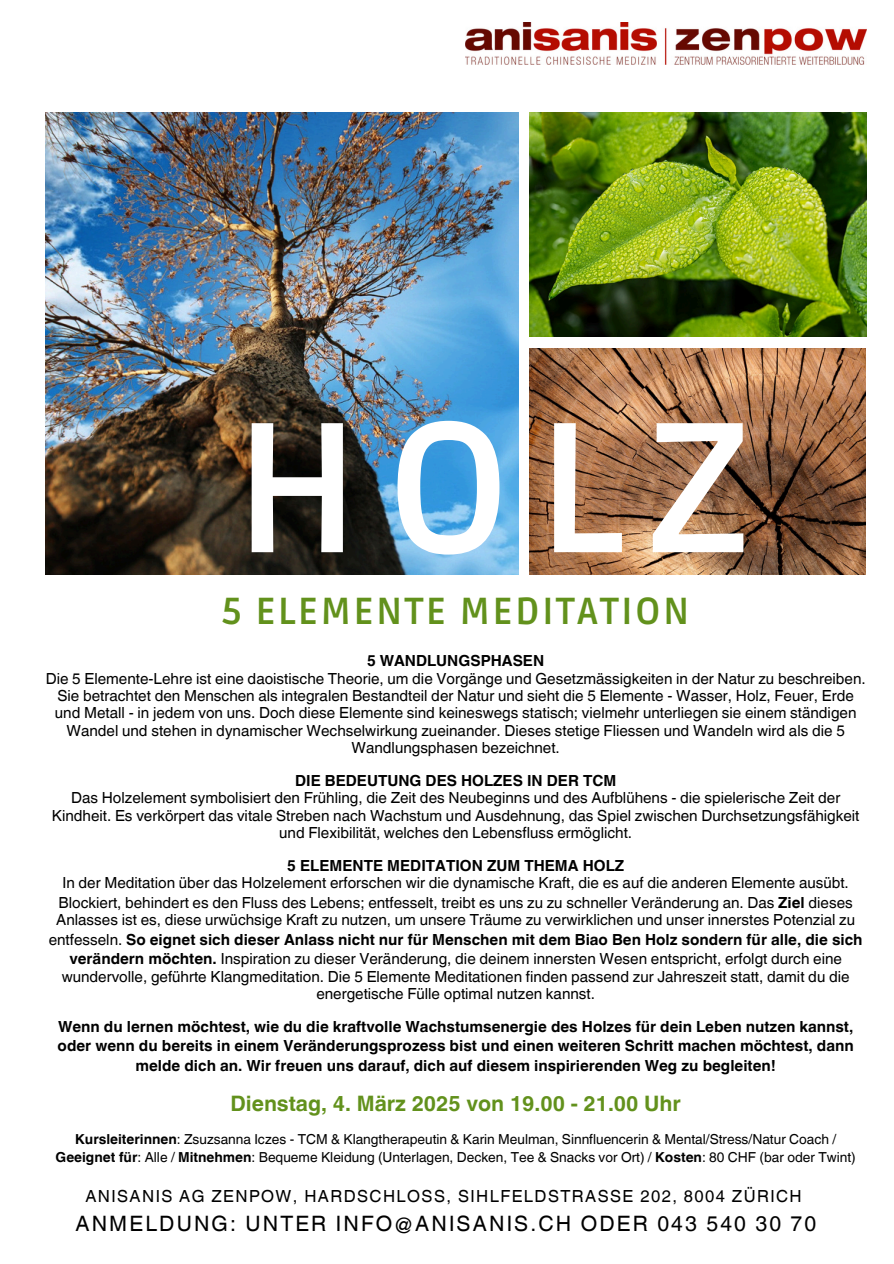
<style>
.page{position:relative;width:894px;height:1264px;background:#fff}
.page>*{position:absolute;margin:0;border:0;box-sizing:border-box;transform-origin:0 0}
.t1{font:700 184.5px "Ruda";color:#fff}
.t2{font:700 37.5px "Ruda";letter-spacing:.065em;color:#62911c}
.t3{font:700 21.3px "Helvetica World";color:#62911c}
.t4{font:21.15px "Helvetica World";letter-spacing:.1em;color:#000}
.t5{font:16.65px "Helvetica World";letter-spacing:.085em;color:#000}
.t6{font:15.3px/17.4px "Helvetica World";color:#000;text-align:center}
.t7{font:700 15.3px/19.5px "Helvetica World";color:#000;text-align:center}
.t8{font:13.8px/17.4px "Helvetica World";color:#000;text-align:center}
.s1{font-weight:700}
.s2{font-weight:400}
</style>
<div class="page">
<img style="left:465px;top:23px;width:400px;height:41px">
<img style="left:529px;top:112px;width:336px;height:224px">
<img style="left:45px;top:112px;width:473px;height:462px">
<img style="left:529px;top:348px;width:336px;height:226px">
<h6 class="t1" style="left:234px;top:382px;width:518px">HOLZ</h6>
<h6 class="t2" style="left:222px;top:589px;width:469px">5 ELEMENTE MEDITATION</h6>
<p class="t6" style="left:46px;top:652px;width:821px"><span class="s1">5 WANDLUNGSPHASEN<br></span>Die 5 Elemente-Lehre ist eine daoistische Theorie, um die Vorgänge und Gesetzmässigkeiten in der Natur zu beschreiben.<br>Sie betrachtet den Menschen als integralen Bestandteil der Natur und sieht die 5 Elemente - Wasser, Holz, Feuer, Erde und Metall - in jedem von uns. Doch diese Elemente sind keineswegs statisch; vielmehr unterliegen sie einem ständigen Wandel und stehen in dynamischer Wechselwirkung zueinander. Dieses stetige Fliessen und Wandeln wird als die 5<br>Wandlungsphasen bezeichnet.</p>
<p class="t6" style="left:52px;top:772px;width:809px"><span class="s1">DIE BEDEUTUNG DES HOLZES IN DER TCM<br></span>Das Holzelement symbolisiert den Frühling, die Zeit des Neubeginns und des Aufblühens - die spielerische Zeit der Kindheit. Es verkörpert das vitale Streben nach Wachstum und Ausdehnung, das Spiel zwischen Durchsetzungsfähigkeit und Flexibilität, welches den Lebensfluss ermöglicht.</p>
<p class="t6" style="left:62px;top:857px;width:787px"><span class="s1">5 ELEMENTE MEDITATION ZUM THEMA HOLZ<br></span>In der Meditation über das Holzelement erforschen wir die dynamische Kraft, die es auf die anderen Elemente ausübt.</p>
<p class="t6" style="left:56px;top:893px;width:800px;text-align:left">Blockiert, behindert es den Fluss des Lebens; entfesselt, treibt es uns zu zu schneller Veränderung an. Das <span class="s1">Ziel</span> dieses<br>Anlasses ist es, diese urwüchsige Kraft zu nutzen, um unsere Träume zu verwirklichen und unser innerstes Potenzial zu</p>
<p class="t7" style="left:49px;top:928px;width:815px"><span class="s2">entfesseln.</span> So eignet sich dieser Anlass nicht nur für Menschen mit dem Biao Ben Holz sondern für alle, die sich verändern möchten. <span class="s2">Inspiration zu dieser Veränderung, die deinem innersten Wesen entspricht, erfolgt durch eine</span></p>
<p class="t6" style="left:62px;top:967px;width:789px">wundervolle, geführte Klangmeditation. Die 5 Elemente Meditationen finden passend zur Jahreszeit statt, damit du die energetische Fülle optimal nutzen kannst.</p>
<p class="t7" style="left:58px;top:1014px;width:797px">Wenn du lernen möchtest, wie du die kraftvolle Wachstumsenergie des Holzes fü r dein Leben nutzen kannst, oder wenn du bereits in einem Veränderungsprozess bist und einen weiteren Schritt machen möchtest, dann melde dich an. Wir freuen uns darauf, dich auf diesem inspirierenden Weg zu begleiten!</p>
<h1 class="t3" style="left:230px;top:1085px;width:452px">Dienstag, 4. März 2025 von 19.00 - 21.00 Uhr</h1>
<h2 class="t8" style="left:56px;top:1130px;width:801px"><span class="s1">Kursleiterinnen</span>: Zsuzsanna Iczes - TCM &amp; Klangtherapeutin &amp; Karin Meulman, Sinnfluencerin &amp; Mental/Stress/Natur Coach /<br><span class="s1">Geeignet für</span>: Alle / <span class="s1">Mitnehmen</span>: Bequeme Kleidung (Unterlagen, Decken, Tee &amp; Snacks vor Ort) / <span class="s1">Kosten</span>: 80 CHF (bar oder Twint)</h2>
<h6 class="t5" style="left:85px;top:1186px;width:717px">ANISANIS AG ZENPOW, HARDSCHLOSS, SIHLFELDSTRASSE 202, 8004 ZÜRICH</h6>
<h6 class="t4" style="left:75px;top:1211px;width:742px">ANMELDUNG: UNTER INFO@ANISANIS.CH ODER 043 540 30 70</h6>
</div>
